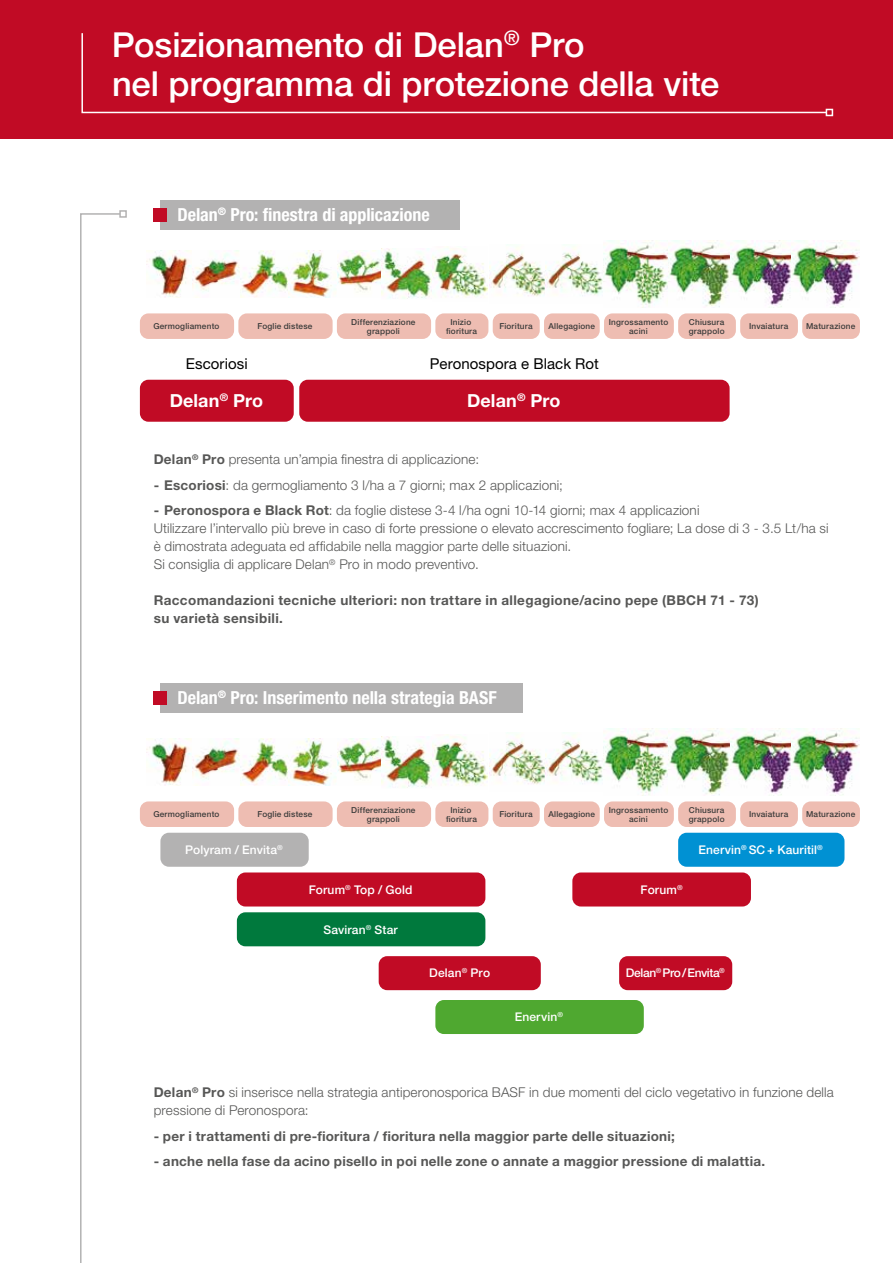
<style>
.page{position:relative;width:893px;height:1263px;background:#fff}
.page>*{position:absolute;margin:0;border:0;box-sizing:border-box;transform-origin:0 0}
.t1{font:500 34.5px/39px "Helvetica Neue LT Std";letter-spacing:-.005em;color:#fff}
.t2{font:700 condensed 18px "Helvetica Neue LT Std";color:#fff}
.t3{font:700 18px "Helvetica Neue LT Std";letter-spacing:.005em;color:#fff}
.t4{font:15px "Helvetica Neue LT Std";letter-spacing:.005em;color:#000}
.t5{font:300 13.5px/18px "Helvetica Neue LT Std";letter-spacing:.01em;color:#575756}
.t6{font:700 13.5px/18px "Helvetica Neue LT Std";letter-spacing:.02em;color:#575756}
.t7{font:500 12px "Helvetica Neue LT Std";letter-spacing:.01em;color:#fff}
.t8{font:500 12px "Helvetica Neue LT Std";letter-spacing:-.035em;color:#fff}
.t9{font:500 8.25px/9px "Helvetica Neue LT Std";letter-spacing:.025em;color:#3c3c3b;text-align:center}
.s1{font-weight:700}
</style>
<div class="page">
<div style="left:0;top:0;width:893px;height:138px;background:#c10b25"></div>
<svg style="left:80px;top:213px;width:39px;height:1050px"></svg>
<div style="left:119px;top:210px;width:8px;height:8px;border:2px solid #b3b2b2"></div>
<svg style="left:81px;top:33px;width:747px;height:81px"></svg>
<div style="left:826px;top:109px;width:7px;height:7px;border:2px solid #fff"></div>
<div style="left:160px;top:200px;width:300px;height:30px;background:#b3b2b2"></div>
<div style="left:160px;top:683px;width:363px;height:30px;background:#b3b2b2"></div>
<div style="left:140px;top:380px;width:154px;height:42px;background:#c10b25;border-radius:9px"></div>
<img style="left:146px;top:250px;width:45px;height:48px">
<img style="left:192px;top:250px;width:190px;height:48px">
<img style="left:382px;top:248px;width:50px;height:51px">
<img style="left:432px;top:246px;width:55px;height:52px">
<img style="left:489px;top:247px;width:57px;height:50px">
<img style="left:546px;top:247px;width:57px;height:49px">
<img style="left:603px;top:240px;width:65px;height:68px">
<img style="left:668px;top:240px;width:62px;height:67px">
<img style="left:730px;top:240px;width:62px;height:68px">
<img style="left:792px;top:240px;width:67px;height:68px">
<div style="left:140px;top:313px;width:94px;height:26px;background:#eebdb2;border-radius:9px"></div>
<div style="left:238px;top:313px;width:95px;height:26px;background:#eebdb2;border-radius:9px"></div>
<div style="left:337px;top:313px;width:94px;height:26px;background:#eebdb2;border-radius:9px"></div>
<div style="left:435px;top:313px;width:53px;height:26px;background:#eebdb2;border-radius:9px"></div>
<div style="left:493px;top:313px;width:47px;height:26px;background:#eebdb2;border-radius:9px"></div>
<div style="left:544px;top:313px;width:56px;height:26px;background:#eebdb2;border-radius:9px"></div>
<div style="left:604px;top:313px;width:70px;height:26px;background:#eebdb2;border-radius:9px"></div>
<div style="left:678px;top:313px;width:58px;height:26px;background:#eebdb2;border-radius:9px"></div>
<div style="left:740px;top:313px;width:58px;height:26px;background:#eebdb2;border-radius:9px"></div>
<div style="left:802px;top:313px;width:58px;height:26px;background:#eebdb2;border-radius:9px"></div>
<img style="left:146px;top:738px;width:45px;height:48px">
<img style="left:192px;top:738px;width:190px;height:48px">
<img style="left:382px;top:736px;width:50px;height:52px">
<img style="left:432px;top:734px;width:55px;height:52px">
<img style="left:489px;top:732px;width:57px;height:53px">
<img style="left:546px;top:735px;width:57px;height:49px">
<img style="left:603px;top:728px;width:65px;height:68px">
<img style="left:668px;top:728px;width:62px;height:67px">
<img style="left:730px;top:728px;width:62px;height:68px">
<img style="left:792px;top:728px;width:67px;height:68px">
<div style="left:140px;top:801px;width:94px;height:26px;background:#eebdb2;border-radius:9px"></div>
<div style="left:238px;top:801px;width:95px;height:26px;background:#eebdb2;border-radius:9px"></div>
<div style="left:337px;top:801px;width:94px;height:26px;background:#eebdb2;border-radius:9px"></div>
<div style="left:435px;top:801px;width:53px;height:26px;background:#eebdb2;border-radius:9px"></div>
<div style="left:493px;top:801px;width:47px;height:26px;background:#eebdb2;border-radius:9px"></div>
<div style="left:544px;top:801px;width:56px;height:26px;background:#eebdb2;border-radius:9px"></div>
<div style="left:604px;top:801px;width:70px;height:26px;background:#eebdb2;border-radius:9px"></div>
<div style="left:678px;top:801px;width:58px;height:26px;background:#eebdb2;border-radius:9px"></div>
<div style="left:740px;top:801px;width:58px;height:26px;background:#eebdb2;border-radius:9px"></div>
<div style="left:802px;top:801px;width:58px;height:26px;background:#eebdb2;border-radius:9px"></div>
<div style="left:299px;top:380px;width:431px;height:42px;background:#c10b25;border-radius:9px"></div>
<div style="left:160px;top:833px;width:149px;height:34px;background:#b3b2b2;border-radius:9px"></div>
<div style="left:678px;top:833px;width:166px;height:34px;background:#0091d3;border-radius:9px"></div>
<div style="left:237px;top:872px;width:248px;height:34px;background:#c10b25;border-radius:9px"></div>
<div style="left:572px;top:872px;width:179px;height:34px;background:#c10b25;border-radius:9px"></div>
<div style="left:237px;top:912px;width:248px;height:34px;background:#00793d;border-radius:9px"></div>
<div style="left:379px;top:956px;width:162px;height:34px;background:#c10b25;border-radius:9px"></div>
<div style="left:619px;top:956px;width:113px;height:34px;background:#c10b25;border-radius:9px"></div>
<div style="left:435px;top:1000px;width:209px;height:34px;background:#4fa830;border-radius:9px"></div>
<div style="left:153px;top:691px;width:14px;height:14px;background:#c10b25"></div>
<div style="left:153px;top:208px;width:14px;height:13px;background:#c10b25"></div>
<h1 class="t1" style="left:112px;top:25px;width:609px">Posizionamento di Delan<sup>®</sup> Pro<br>nel programma di protezione della vite</h1>
<h2 class="t2" style="left:177px;top:203px;width:254px">Delan<sup>®</sup> Pro: finestra di applicazione</h2>
<p class="t9" style="left:153px;top:322px;width:68px">Germogliamento</p>
<p class="t9" style="left:257px;top:322px;width:57px">Foglie distese</p>
<p class="t9" style="left:351px;top:317px;width:66px">Differenziazione grappoli</p>
<p class="t9" style="left:446px;top:317px;width:32px">Inizio fioritura</p>
<p class="t9" style="left:499px;top:322px;width:35px">Fioritura</p>
<p class="t9" style="left:548px;top:322px;width:48px">Allegagione</p>
<p class="t9" style="left:609px;top:317px;width:61px">Ingrossamento acini</p>
<p class="t9" style="left:689px;top:317px;width:37px;text-align:left">Chiusura grappolo</p>
<p class="t9" style="left:749px;top:322px;width:41px">Invaiatura</p>
<p class="t9" style="left:806px;top:322px;width:51px">Maturazione</p>
<p class="t4" style="left:186px;top:355px;width:63px">Escoriosi</p>
<p class="t4" style="left:430px;top:355px;width:171px">Peronospora e Black Rot</p>
<h2 class="t3" style="left:170px;top:390px;width:95px">Delan<sup>®</sup> Pro</h2>
<h2 class="t3" style="left:467px;top:390px;width:95px">Delan<sup>®</sup> Pro</h2>
<p class="t5" style="left:154px;top:450px;width:327px"><span class="s1">Delan</span><sup>®</sup> <span class="s1">Pro</span> presenta un’ampia finestra di applicazione:</p>
<p class="t5" style="left:154px;top:476px;width:411px"><span class="s1">- Escoriosi</span>: da germogliamento 3 l/ha a 7 giorni; max 2 applicazioni;</p>
<p class="t5" style="left:154px;top:501px;width:676px"><span class="s1">- Peronospora e Black Rot</span>: da foglie distese 3-4 l/ha ogni 10-14 giorni; max 4 applicazioni<br>Utilizzare l’intervallo più breve in caso di forte pressione o elevato accrescimento fogliare; La dose di 3 - 3.5 Lt/ha si è dimostrata adeguata ed affidabile nella maggior parte delle situazioni.<br>Si consiglia di applicare Delan<sup>®</sup> Pro in modo preventivo.</p>
<p class="t6" style="left:154px;top:591px;width:606px">Raccomandazioni tecniche ulteriori: non trattare in allegagione/acino pepe (BBCH 71 - 73) su varietà sensibili.</p>
<h2 class="t2" style="left:177px;top:687px;width:321px">Delan<sup>®</sup> Pro: Inserimento nella strategia BASF</h2>
<p class="t9" style="left:153px;top:810px;width:68px">Germogliamento</p>
<p class="t9" style="left:257px;top:810px;width:57px">Foglie distese</p>
<p class="t9" style="left:351px;top:805px;width:66px">Differenziazione grappoli</p>
<p class="t9" style="left:446px;top:805px;width:32px">Inizio fioritura</p>
<p class="t9" style="left:499px;top:810px;width:35px">Fioritura</p>
<p class="t9" style="left:548px;top:810px;width:48px">Allegagione</p>
<p class="t9" style="left:609px;top:805px;width:61px">Ingrossamento acini</p>
<p class="t9" style="left:689px;top:805px;width:37px;text-align:left">Chiusura grappolo</p>
<p class="t9" style="left:749px;top:810px;width:41px">Invaiatura</p>
<p class="t9" style="left:806px;top:810px;width:51px">Maturazione</p>
<p class="t7" style="left:185px;top:842px;width:99px">Polyram / Envita<sup>®</sup></p>
<p class="t7" style="left:698px;top:842px;width:126px">Enervin<sup>®</sup> SC + Kauritil<sup>®</sup></p>
<p class="t7" style="left:309px;top:882px;width:105px">Forum<sup>®</sup> Top / Gold</p>
<p class="t7" style="left:641px;top:882px;width:43px">Forum<sup>®</sup></p>
<p class="t7" style="left:323px;top:922px;width:76px">Saviran<sup>®</sup> Star</p>
<p class="t7" style="left:429px;top:966px;width:62px">Delan<sup>®</sup> Pro</p>
<p class="t8" style="left:626px;top:966px;width:100px">Delan<sup>®</sup> Pro / Envita<sup>®</sup></p>
<p class="t7" style="left:515px;top:1010px;width:50px">Enervin<sup>®</sup></p>
<p class="t5" style="left:154px;top:1083px;width:682px"><span class="s1">Delan</span><sup>®</sup> <span class="s1">Pro</span> si inserisce nella strategia antiperonosporica BASF in due momenti del ciclo vegetativo in funzione della pressione di Peronospora:</p>
<p class="t6" style="left:154px;top:1127px;width:523px">- per i trattamenti di pre-fioritura / fioritura nella maggior parte delle situazioni;</p>
<p class="t6" style="left:154px;top:1152px;width:613px">- anche nella fase da acino pisello in poi nelle zone o annate a maggior pressione di malattia.</p>
</div>
